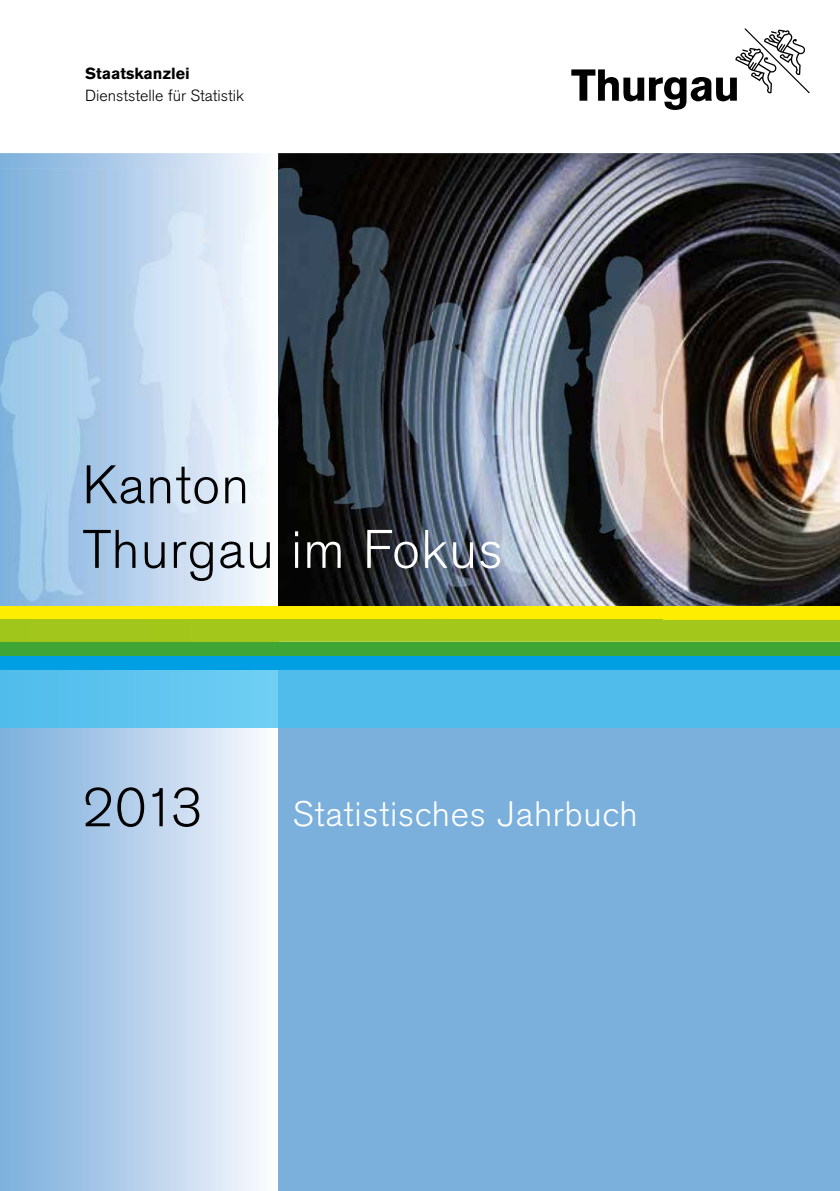
<style>
.page{position:relative;width:840px;height:1191px;background:#fff}
.page>*{position:absolute;margin:0;border:0;box-sizing:border-box;transform-origin:0 0}
.t1{font:300 54px "Akzidenz Grotesk BE";color:#000}
.t2{font:300 53.8px/64.6px "Akzidenz Grotesk BE";letter-spacing:.02em;color:#000}
.t3{font:300 35px "Akzidenz Grotesk BE";letter-spacing:.02em;color:#fff}
.t4{font:300 16px "Akzidenz Grotesk BE";color:#000}
.t5{font:700 16px "Akzidenz Grotesk BE";color:#000}
.s1{color:#fff}
</style>
<div class="page">
<svg style="left:0;top:153px;width:278px;height:1038px"></svg>
<img style="left:278px;top:153px;width:561px;height:453px">
<img style="left:0;top:168px;width:278px;height:438px">
<img style="left:278px;top:168px;width:384px;height:438px">
<div style="left:278px;top:667px;width:561px;height:524px;background:#7bb0dc"></div>
<div style="left:0;top:669px;width:278px;height:58px;background:linear-gradient(to right,#4fbbea,#6fcff4)"></div>
<div style="left:278px;top:669px;width:561px;height:58px;background:#50bceb"></div>
<div style="left:0;top:606px;width:839px;height:14px;background:#ffed00"></div>
<div style="left:0;top:656px;width:839px;height:13px;background:#009fe3"></div>
<div style="left:0;top:642px;width:839px;height:13px;background:#3fa535"></div>
<div style="left:278px;top:620px;width:561px;height:22px;background:#a4c71c"></div>
<div style="left:0;top:624px;width:278px;height:18px;background:#a2c61b"></div>
<hr style="left:0;top:620px;width:662px;height:4px;background:#a4c71c">
<svg style="left:571px;top:28px;width:238px;height:82px"></svg>
<p class="t5" style="left:85px;top:64px;width:106px">Staatskanzlei</p>
<p class="t4" style="left:85px;top:86px;width:161px">Dienststelle für Statistik</p>
<h2 class="t2" style="left:82px;top:453px;width:421px">Kanton<br>Thurgau <span class="s1">im Fokus</span></h2>
<h1 class="t1" style="left:82px;top:777px;width:121px">2013</h1>
<h3 class="t3" style="left:292px;top:794px;width:346px">Statistisches Jahrbuch</h3>
</div>
